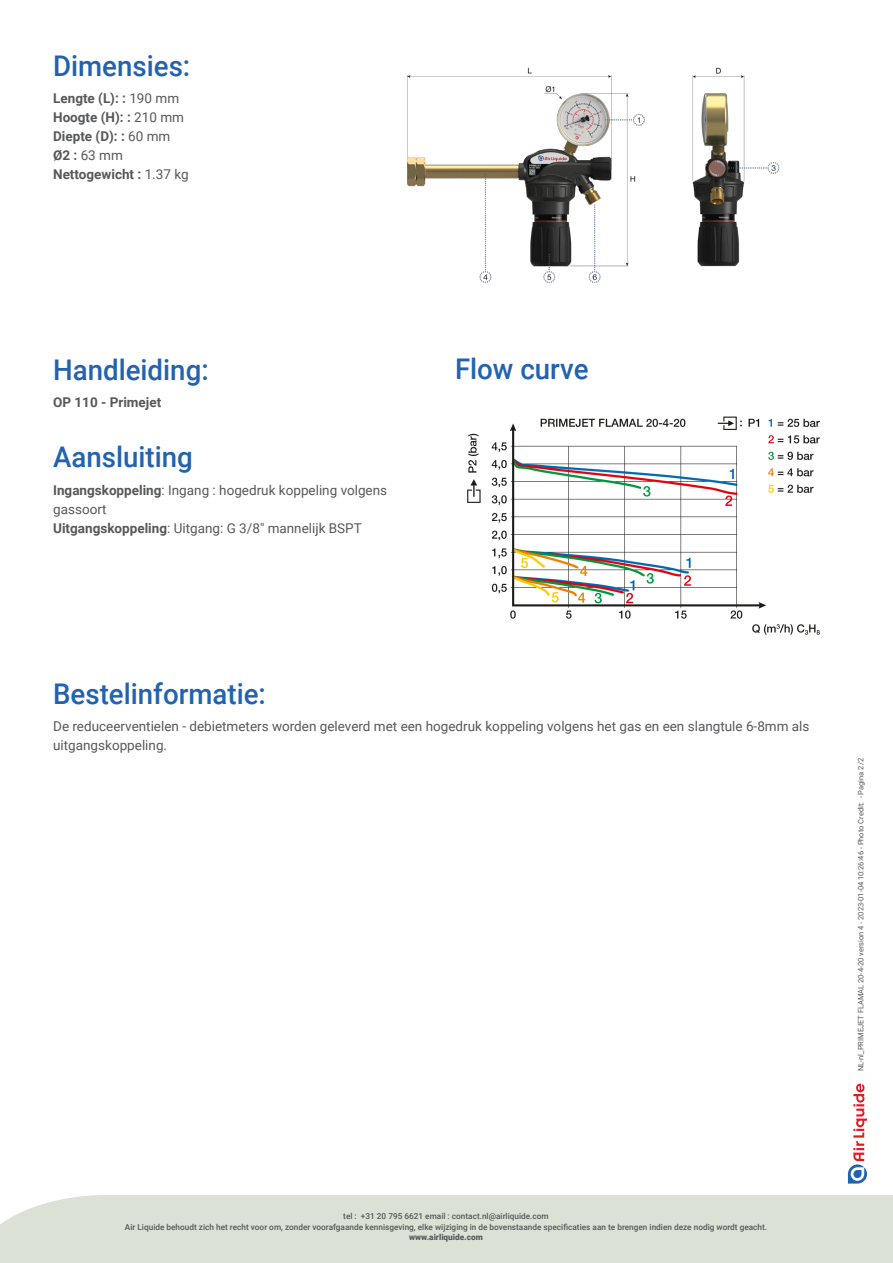
<style>
.page{position:relative;width:893px;height:1263px;background:#fff}
.page>*{position:absolute;margin:0;border:0;box-sizing:border-box;transform-origin:0 0}
.Sous_titre_bleu_Fond{font:500 28.5px "Roboto";color:#2362af}
.Paragraphe_solidaire{font:13.5px/18.9px "Roboto";color:#57585a}
.Descriptif_Noir80_Fo{font:700 13.5px/18.9px "Roboto";color:#57585a}
.t1{font:500 8.25px/10.5px "Roboto";color:#57585a;text-align:center}
.t2{font:900 8.25px "Roboto";color:#57585a}
.t3{font:7.5px "Roboto";color:#57585a}
.s1{font-weight:400}
.s2{font-weight:700}
</style>
<div class="page">
<div style="left:0;top:1195px;width:893px;height:68px;background:#dbe1d4"></div>
<svg style="left:848px;top:1083px;width:19px;height:100px"></svg>
<img style="left:407px;top:67px;width:373px;height:216px">
<img style="left:467px;top:416px;width:353px;height:219px">
<p class="Sous_titre_bleu_Fond" style="left:53px;top:46px;width:139px">Dimensies:</p>
<p class="Descriptif_Noir80_Fo" style="left:53px;top:88px;width:137px">Lengte (L): : <span class="s1">190 mm<br></span>Hoogte (H): : <span class="s1">210 mm<br></span>Diepte (D): : <span class="s1">60 mm<br></span>Ø2 : <span class="s1">63 mm<br></span>Nettogewicht : <span class="s1">1.37 kg</span></p>
<p class="Sous_titre_bleu_Fond" style="left:53px;top:350px;width:157px">Handleiding:</p>
<p class="Descriptif_Noir80_Fo" style="left:53px;top:393px;width:110px">OP 110 - Primejet</p>
<p class="Sous_titre_bleu_Fond" style="left:53px;top:437px;width:141px">Aansluiting</p>
<p class="Paragraphe_solidaire" style="left:53px;top:480px;width:336px"><span class="s2">Ingangskoppeling</span>: Ingang : hogedruk koppeling volgens gassoort</p>
<p class="Paragraphe_solidaire" style="left:53px;top:518px;width:310px"><span class="s2">Uitgangskoppeling</span>: Uitgang: G 3/8" mannelijk BSPT</p>
<p class="Sous_titre_bleu_Fond" style="left:455px;top:349px;width:135px">Flow curve</p>
<p class="Sous_titre_bleu_Fond" style="left:53px;top:674px;width:214px">Bestelinformatie:</p>
<p class="Paragraphe_solidaire" style="left:53px;top:717px;width:758px">De reduceerventielen - debietmeters worden geleverd met een hogedruk koppeling volgens het gas en een slangtule 6-8mm als uitgangskoppeling.</p>
<p class="t3" style="left:856px;top:1071px;width:314px;rotate:-90deg">NL-nl_PRIMEJET FLAMAL 20-4-20 version 4 - 2023-01-04 10:26:46 - Photo Credit: - Pagina 2/2</p>
<p class="t1" style="left:125px;top:1211px;width:644px">tel : +31 20 795 6621 email : contact.nl@airliquide.com<br>Air Liquide behoudt zich het recht voor om, zonder voorafgaande kennisgeving, elke wijziging in de bovenstaande specificaties aan te brengen indien deze nodig wordt geacht.</p>
<p class="t2" style="left:409px;top:1231px;width:75px">www.airliquide.com</p>
</div>
